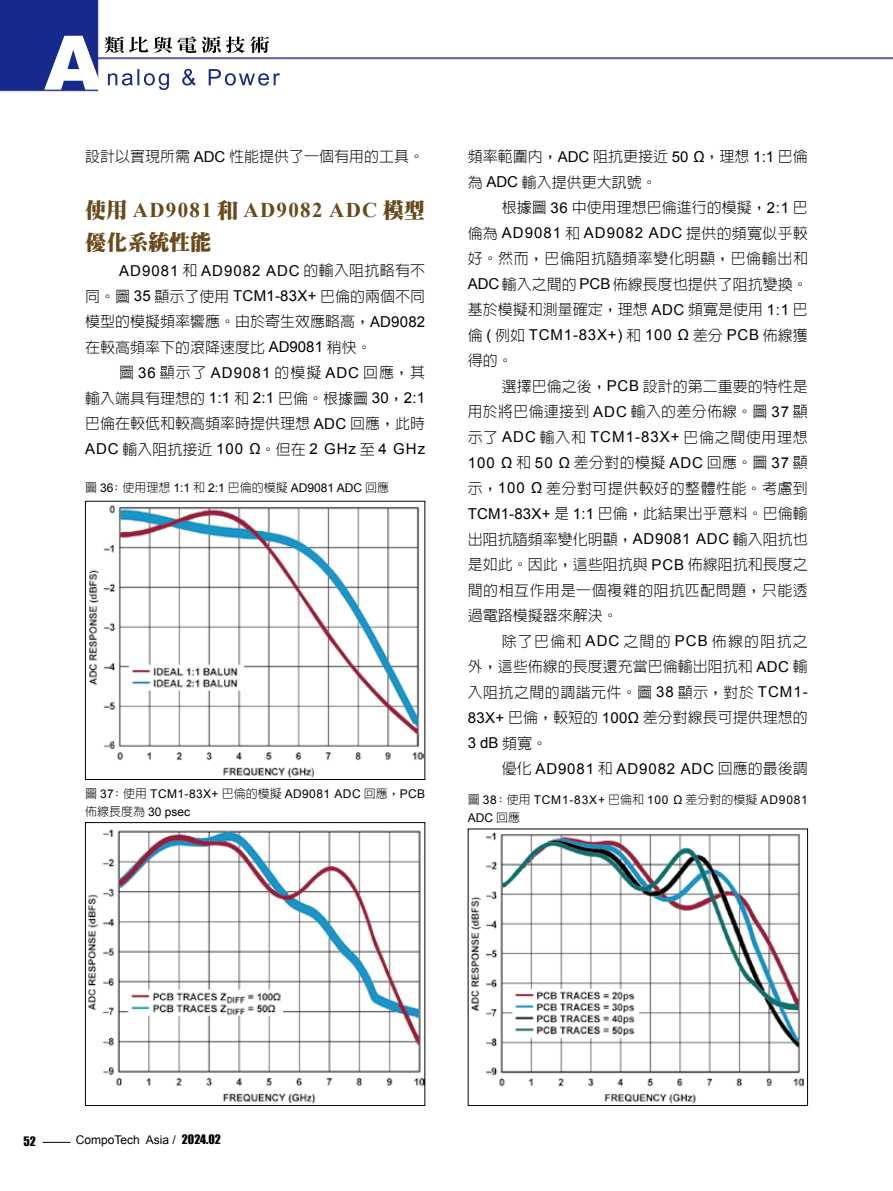
<style>
.page{position:relative;width:893px;height:1191px;background:#fff}
.page>*{position:absolute;margin:0;border:0;box-sizing:border-box;transform-origin:0 0}
.t1{font:700 21px "Times New Roman";letter-spacing:.065em;color:#684a1b}
.t2{font:900 21px "Inn Ming";color:#684a1b}
.t3{font:300 15px/25.5px "Lin Gothic";color:#000;text-align:justify}
.t4{font:15px/25.5px "Arial";letter-spacing:.07em;color:#000}
.t5{font:300 15px "Lin Gothic";letter-spacing:.04em;color:#000}
.t6{font:12px "Arial";color:#000}
.t7{font:12px/18px "Arial";letter-spacing:.035em;color:#000}
.t8{font:12px/18px "Arial";letter-spacing:.065em;color:#000}
.t9{font:12px "Impact";color:#000}
.s1{font-family:"Arial";font-weight:400}
.s2{font-family:"Inn Ming";font-weight:900}
.s3{font-family:"Lin Gothic";font-weight:300}
.s4{font-family:"Impact"}
</style>
<div class="page">
<img style="left:0;top:0;width:893px;height:92px">
<img style="left:137px;top:69px;width:143px;height:19px">
<img style="left:105px;top:36px;width:116px;height:17px">
<img style="left:44px;top:36px;width:59px;height:54px">
<svg style="left:43px;top:1142px;width:27px;height:1px"></svg>
<img style="left:89px;top:505px;width:334px;height:273px">
<img style="left:84px;top:824px;width:339px;height:280px">
<img style="left:471px;top:832px;width:332px;height:272px">
<div style="left:85px;top:822px;width:340px;height:284px;border:1px solid #040002"></div>
<div style="left:85px;top:501px;width:340px;height:279px;border:1px solid #040002"></div>
<div style="left:468px;top:828px;width:340px;height:278px;border:1px solid #040002"></div>
<p class="t3" style="left:85px;top:144px;width:341px">設計以實現所需 <span class="s1">ADC</span> 性能提供了一個有用的工具。</p>
<h1 class="t1" style="left:85px;top:196px;width:342px"><span class="s2">使用</span> AD9081 <span class="s2">和</span> AD9082 ADC <span class="s2">模型</span></h1>
<h1 class="t2" style="left:85px;top:231px;width:127px">優化系統性能</h1>
<p class="t4" style="left:119px;top:258px;width:308px">AD9081 <span class="s3">和</span> AD9082 ADC <span class="s3">的輸入阻抗略有不</span></p>
<p class="t3" style="left:85px;top:283px;width:342px">同。圖 <span class="s1">35</span> 顯示了使用 <span class="s1">TCM1-83X+</span> 巴倫的兩個不同模型的模擬頻率響應。由於寄生效應略高，<span class="s1">AD9082</span>在較高頻率下的滾降速度比 <span class="s1">AD9081</span> 稍快。</p>
<p class="t3" style="left:85px;top:360px;width:342px;text-indent:34px">圖 <span class="s1">36</span> 顯示了 <span class="s1">AD9081</span> 的模擬 <span class="s1">ADC</span> 回應，其輸入端具有理想的 <span class="s1">1:1</span> 和 <span class="s1">2:1</span> 巴倫。根據圖 <span class="s1">30</span>，<span class="s1">2:1</span>巴倫在較低和較高頻率時提供理想 <span class="s1">ADC</span> 回應，此時</p>
<p class="t4" style="left:85px;top:436px;width:342px">ADC <span class="s3">輸入阻抗接近</span> 100 Ω<span class="s3">。但在</span> 2 GHz <span class="s3">至</span> 4 GHz</p>
<p class="t6" style="left:85px;top:480px;width:306px"><span class="s3">圖</span> 36<span class="s3">: 使用理想</span> 1:1 <span class="s3">和</span> 2:1 <span class="s3">巴倫的模擬</span> AD9081 ADC <span class="s3">回應</span></p>
<p class="t7" style="left:85px;top:784px;width:342px"><span class="s3">圖</span> 37<span class="s3">: 使用</span> TCM1-83X+ <span class="s3">巴倫的模擬</span> AD9081 ADC <span class="s3">回應，</span>PCB<span class="s3">佈線長度為</span> 30 psec</p>
<p class="t3" style="left:468px;top:144px;width:342px">頻率範圍內，<span class="s1">ADC</span> 阻抗更接近 <span class="s1">50 Ω</span>，理想 <span class="s1">1:1</span> 巴倫為 <span class="s1">ADC</span> 輸入提供更大訊號。</p>
<p class="t3" style="left:502px;top:195px;width:308px">根據圖 <span class="s1">36</span> 中使用理想巴倫進行的模擬，<span class="s1">2:1</span> 巴</p>
<p class="t4" style="left:468px;top:220px;width:342px"><span class="s3">倫為</span> AD9081 <span class="s3">和</span> AD9082 ADC <span class="s3">提供的頻寬似乎較</span></p>
<p class="t3" style="left:468px;top:246px;width:342px">好。然而，巴倫阻抗隨頻率變化明顯，巴倫輸出和<span class="s1">ADC</span> 輸入之間的 <span class="s1">PCB</span> 佈線長度也提供了阻抗變換。基於模擬和測量確定，理想 <span class="s1">ADC</span> 頻寬是使用 <span class="s1">1:1</span> 巴</p>
<p class="t4" style="left:468px;top:322px;width:342px"><span class="s3">倫</span> ( <span class="s3">例如</span> TCM1-83X+) <span class="s3">和</span> 100 Ω <span class="s3">差分</span> PCB <span class="s3">佈線獲</span></p>
<p class="t3" style="left:468px;top:348px;width:46px">得的。</p>
<p class="t3" style="left:502px;top:373px;width:308px">選擇巴倫之後，<span class="s1">PCB</span> 設計的第二重要的特性是</p>
<p class="t3" style="left:468px;top:399px;width:342px">用於將巴倫連接到 <span class="s1">ADC</span> 輸入的差分佈線。圖 <span class="s1">37</span> 顯</p>
<p class="t5" style="left:468px;top:429px;width:342px">示了 <span class="s1">ADC</span> 輸入和 <span class="s1">TCM1-83X+</span> 巴倫之間使用理想</p>
<p class="t4" style="left:468px;top:450px;width:342px">100 Ω <span class="s3">和</span> 50 Ω <span class="s3">差分對的模擬</span> ADC <span class="s3">回應。圖</span> 37 <span class="s3">顯</span></p>
<p class="t3" style="left:468px;top:475px;width:342px">示，<span class="s1">100 Ω</span> 差分對可提供較好的整體性能。考慮到<span class="s1">TCM1-83X+</span> 是 <span class="s1">1:1</span> 巴倫，此結果出乎意料。巴倫輸出阻抗隨頻率變化明顯，<span class="s1">AD9081 ADC</span> 輸入阻抗也是如此。因此，這些阻抗與 <span class="s1">PCB</span> 佈線阻抗和長度之間的相互作用是一個複雜的阻抗匹配問題，只能透過電路模擬器來解決。</p>
<p class="t3" style="left:468px;top:628px;width:342px;text-indent:34px">除了巴倫和 <span class="s1">ADC</span> 之間的 <span class="s1">PCB</span> 佈線的阻抗之外，這些佈線的長度還充當巴倫輸出阻抗和 <span class="s1">ADC</span> 輸入阻抗之間的調諧元件。圖 <span class="s1">38</span> 顯示，對於 <span class="s1">TCM1- 83X+</span> 巴倫，較短的 <span class="s1">100Ω</span> 差分對線長可提供理想的</p>
<p class="t4" style="left:502px;top:730px;width:308px;text-indent:-34px">3 dB <span class="s3">頻寬。<br>優化</span> AD9081 <span class="s3">和</span> AD9082 ADC <span class="s3">回應的最後調</span></p>
<p class="t8" style="left:468px;top:791px;width:342px"><span class="s3">圖</span> 38<span class="s3">: 使用</span> TCM1-83X+ <span class="s3">巴倫和</span> 100 Ω <span class="s3">差分對的模擬</span> AD9081<br>ADC <span class="s3">回應</span></p>
<p class="t9" style="left:24px;top:1132px;width:14px">52</p>
<p class="t6" style="left:76px;top:1131px;width:146px">CompoTech Asia / <span class="s4">2024.02</span></p>
</div>
